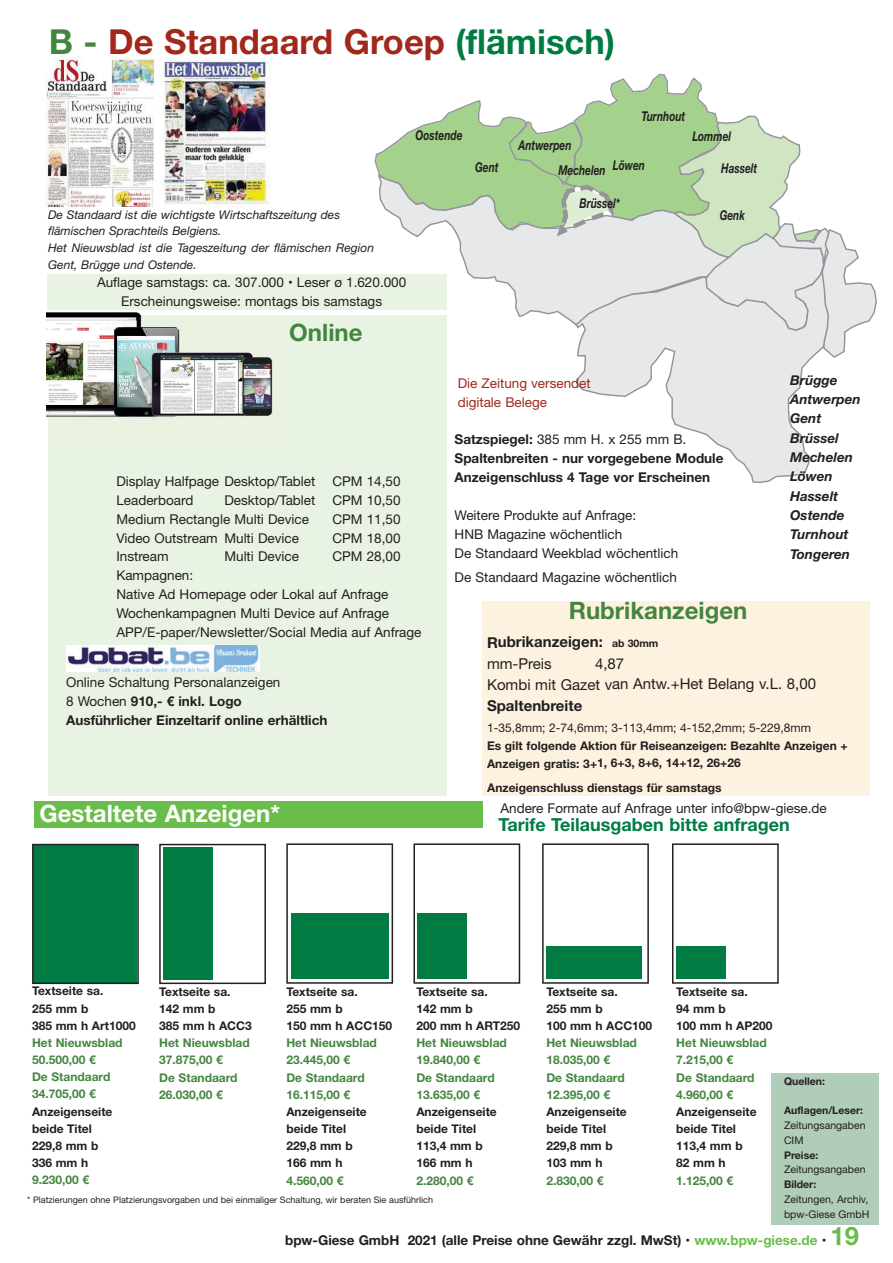
<style>
.page{position:relative;width:893px;height:1263px;background:#fff}
.page>*{position:absolute;margin:0;border:0;box-sizing:border-box;transform-origin:0 0}
.t1{font:700 34.5px "Helvetica Neue";color:#a1281b}
.t2{font:700 24px "Helvetica Neue";color:#44863f}
.t3{font:700 24px "Helvetica Neue";color:#fff}
.t4{font:700 18px "Helvetica Neue";color:#007c43}
.t5{font:15px/21px "Helvetica Neue";color:#231f20}
.t6{font:700 15px/21.1px "Helvetica Neue";color:#231f20}
.t7{font:13.5px/18.9px "Helvetica Neue";color:#231f20}
.t8{font:700 13.5px/19.4px "Helvetica Neue";color:#231f20}
.t9{font:italic 700 13.5px/19.4px "Helvetica Neue";color:#231f20}
.t10{font:italic 700 13.5px "Helvetica Neue";color:#231f20;scale:.75 1}
.t11{font:13.5px/18.9px "Helvetica Neue";color:#a1281b}
.t12{font:700 12px/17.1px "Helvetica Neue";color:#231f20}
.t13{font:700 12px/17.1px "Helvetica Neue";color:#44863f}
.t14{font:italic 12px/16.8px "Helvetica Neue";color:#231f20}
.t15{font:12px "Helvetica Neue";color:#231f20}
.t16{font:10.5px/14.7px "Helvetica Neue";color:#231f20}
.t17{font:700 10.5px "Helvetica Neue";color:#231f20}
.t18{font:9px "Helvetica Neue";color:#231f20}
.s1{color:#44863f}
.s2{color:#007c43}
.s3{font-weight:400}
.s4{font-size:10.5px}
.s5{color:#69bd4a}
.s6{font-size:25.5px;color:#69bd4a}
</style>
<div class="page">
<svg style="left:576px;top:358px;width:236px;height:125px"></svg>
<svg style="left:375px;top:74px;width:502px;height:284px"></svg>
<img style="left:45px;top:57px;width:110px;height:149px">
<img style="left:164px;top:57px;width:106px;height:150px">
<div style="left:47px;top:274px;width:399px;height:36px;background:#e9f3e3"></div>
<div style="left:48px;top:315px;width:398px;height:480px;background:#e9f3e3"></div>
<div style="left:482px;top:601px;width:388px;height:194px;background:#fdf2df"></div>
<div style="left:35px;top:801px;width:448px;height:27px;background:#69bd4a"></div>
<div style="left:34px;top:845px;width:103px;height:137px;background:#007c43"></div>
<div style="left:32px;top:844px;width:107px;height:140px;border:2px solid #231f20"></div>
<div style="left:159px;top:844px;width:107px;height:140px;border:2px solid #231f20"></div>
<div style="left:163px;top:847px;width:50px;height:132px;background:#007c43"></div>
<div style="left:286px;top:843px;width:107px;height:141px;border:2px solid #231f20"></div>
<div style="left:291px;top:913px;width:97px;height:66px;background:#007c43"></div>
<div style="left:413px;top:843px;width:107px;height:141px;border:2px solid #231f20"></div>
<div style="left:418px;top:913px;width:49px;height:66px;background:#007c43"></div>
<div style="left:542px;top:843px;width:107px;height:141px;border:2px solid #231f20"></div>
<div style="left:546px;top:946px;width:96px;height:33px;background:#007c43"></div>
<div style="left:672px;top:843px;width:107px;height:141px;border:2px solid #231f20"></div>
<div style="left:676px;top:946px;width:49px;height:33px;background:#007c43"></div>
<div style="left:771px;top:1073px;width:108px;height:151px;background:#afcdb9"></div>
<img style="left:46px;top:312px;width:227px;height:106px">
<img style="left:66px;top:646px;width:193px;height:26px">
<h1 class="t1" style="left:49px;top:29px;width:568px"><span class="s1">B -</span> De Standaard Groep <span class="s2">(flämisch)</span></h1>
<p class="t10" style="left:416px;top:130px;width:64px">Oostende</p>
<p class="t10" style="left:518px;top:140px;width:72px">Antwerpen</p>
<p class="t10" style="left:641px;top:111px;width:60px">Turnhout</p>
<p class="t10" style="left:692px;top:132px;width:53px">Lommel</p>
<p class="t14" style="left:48px;top:207px;width:327px">De Standaard ist die wichtigste Wirtschaftszeitung des flämischen Sprachteils Belgiens.<br>Het Nieuwsblad ist die Tageszeitung der flämischen Region Gent, Brügge und Ostende.</p>
<p class="t7" style="left:97px;top:274px;width:311px;text-align:center">Auflage samstags: ca. 307.000 • Leser ø 1.620.000<br>Erscheinungsweise: montags bis samstags</p>
<h2 class="t2" style="left:289px;top:324px;width:75px">Online</h2>
<p class="t7" style="left:116px;top:473px;width:201px">Display Halfpage Desktop/Tablet</p>
<p class="t7" style="left:332px;top:473px;width:70px">CPM 14,50</p>
<p class="t7" style="left:116px;top:492px;width:79px">Leaderboard</p>
<p class="t7" style="left:224px;top:492px;width:93px">Desktop/Tablet</p>
<p class="t7" style="left:332px;top:492px;width:70px">CPM 10,50</p>
<p class="t7" style="left:116px;top:511px;width:194px">Medium Rectangle Multi Device</p>
<p class="t7" style="left:332px;top:511px;width:70px">CPM 11,50</p>
<p class="t7" style="left:116px;top:530px;width:184px">Video Outstream Multi Device</p>
<p class="t7" style="left:332px;top:530px;width:70px">CPM 18,00</p>
<p class="t7" style="left:116px;top:549px;width:54px">Instream</p>
<p class="t7" style="left:224px;top:549px;width:76px">Multi Device</p>
<p class="t7" style="left:332px;top:549px;width:70px">CPM 28,00</p>
<p class="t7" style="left:116px;top:567px;width:307px">Kampagnen:<br>Native Ad Homepage oder Lokal auf Anfrage Wochenkampagnen Multi Device auf Anfrage APP/E-paper/Newsletter/Social Media auf Anfrage</p>
<p class="t8" style="left:66px;top:674px;width:263px"><span class="s3">Online Schaltung Personalanzeigen<br>8 Wochen</span> 910,- € inkl. Logo<br>Ausführlicher Einzeltarif online erhältlich</p>
<h2 class="t3" style="left:40px;top:805px;width:242px">Gestaltete Anzeigen*</h2>
<p class="t10" style="left:475px;top:162px;width:33px">Gent</p>
<p class="t10" style="left:558px;top:166px;width:117px">Mechelen Löwen</p>
<p class="t10" style="left:579px;top:199px;width:55px">Brüssel*</p>
<p class="t10" style="left:721px;top:164px;width:50px">Hasselt</p>
<p class="t10" style="left:720px;top:210px;width:35px">Genk</p>
<p class="t11" style="left:458px;top:375px;width:135px">Die Zeitung versendet digitale Belege</p>
<p class="t8" style="left:455px;top:431px;width:270px">Satzspiegel: <span class="s3">385 mm H. x 255 mm B.<br></span>Spaltenbreiten - nur vorgegebene Module<br>Anzeigenschluss 4 Tage vor Erscheinen</p>
<p class="t7" style="left:455px;top:507px;width:225px">Weitere Produkte auf Anfrage:<br>HNB Magazine wöchentlich<br>De Standaard Weekblad wöchentlich</p>
<p class="t7" style="left:455px;top:569px;width:224px">De Standaard Magazine wöchentlich</p>
<p class="t9" style="left:790px;top:372px;width:72px">Brügge<br>Antwerpen<br>Gent<br>Brüssel<br>Mechelen<br>Löwen<br>Hasselt<br>Ostende<br>Turnhout<br>Tongeren</p>
<h2 class="t2" style="left:569px;top:602px;width:180px">Rubrikanzeigen</h2>
<p class="t6" style="left:487px;top:633px;width:173px">Rubrikanzeigen: <span class="s4">ab 30mm </span><span class="s3">mm-Preis</span></p>
<p class="t5" style="left:487px;top:654px;width:330px;text-indent:108px">4,87<br>Kombi mit Gazet van Antw.+Het Belang v.L. 8,00</p>
<p class="t6" style="left:487px;top:696px;width:97px">Spaltenbreite</p>
<p class="t15" style="left:487px;top:723px;width:325px">1-35,8mm; 2-74,6mm; 3-113,4mm; 4-152,2mm; 5-229,8mm</p>
<p class="t12" style="left:487px;top:738px;width:362px">Es gilt folgende Aktion für Reiseanzeigen: Bezahlte Anzeigen +<br>Anzeigen gratis: 3+1, 6+3, 8+6, 14+12, 26+26</p>
<p class="t12" style="left:487px;top:780px;width:236px">Anzeigenschluss dienstags für samstags</p>
<p class="t7" style="left:500px;top:800px;width:328px">Andere Formate auf Anfrage unter info@bpw-giese.de</p>
<h3 class="t4" style="left:498px;top:818px;width:293px">Tarife Teilausgaben bitte anfragen</h3>
<p class="t12" style="left:32px;top:984px;width:105px">Textseite sa.<br>255 mm b<br>385 mm h Art1000</p>
<p class="t13" style="left:32px;top:1035px;width:92px">Het Nieuwsblad<br>50.500,00 €<br>De Standaard<br>34.705,00 €</p>
<p class="t12" style="left:32px;top:1104px;width:82px">Anzeigenseite beide Titel<br>229,8 mm b<br>336 mm h</p>
<p class="t13" style="left:32px;top:1172px;width:59px">9.230,00 €</p>
<p class="t12" style="left:159px;top:984px;width:94px">Textseite sa.<br>142 mm b<br>385 mm h ACC3</p>
<p class="t13" style="left:159px;top:1035px;width:92px">Het Nieuwsblad<br>37.875,00 €<br>De Standaard<br>26.030,00 €</p>
<p class="t12" style="left:286px;top:984px;width:107px">Textseite sa.<br>255 mm b<br>150 mm h ACC150</p>
<p class="t13" style="left:286px;top:1035px;width:92px">Het Nieuwsblad<br>23.445,00 €<br>De Standaard<br>16.115,00 €</p>
<p class="t12" style="left:286px;top:1104px;width:82px">Anzeigenseite beide Titel<br>229,8 mm b<br>166 mm h</p>
<p class="t13" style="left:286px;top:1173px;width:59px">4.560,00 €</p>
<p class="t12" style="left:416px;top:984px;width:105px">Textseite sa.<br>142 mm b<br>200 mm h ART250</p>
<p class="t13" style="left:416px;top:1035px;width:92px">Het Nieuwsblad<br>19.840,00 €<br>De Standaard<br>13.635,00 €</p>
<p class="t12" style="left:416px;top:1104px;width:82px">Anzeigenseite beide Titel<br>113,4 mm b<br>166 mm h</p>
<p class="t13" style="left:416px;top:1173px;width:59px">2.280,00 €</p>
<p class="t18" style="left:27px;top:1196px;width:407px">* Platzierungen ohne Platzierungsvorgaben und bei einmaliger Schaltung, wir beraten Sie ausführlich</p>
<p class="t12" style="left:546px;top:984px;width:107px">Textseite sa.<br>255 mm b<br>100 mm h ACC100</p>
<p class="t13" style="left:546px;top:1035px;width:92px">Het Nieuwsblad<br>18.035,00 €<br>De Standaard<br>12.395,00 €</p>
<p class="t12" style="left:546px;top:1104px;width:82px">Anzeigenseite beide Titel<br>229,8 mm b<br>103 mm h</p>
<p class="t13" style="left:546px;top:1173px;width:59px">2.830,00 €</p>
<p class="t12" style="left:676px;top:984px;width:98px">Textseite sa.<br>94 mm b<br>100 mm h AP200</p>
<p class="t13" style="left:676px;top:1035px;width:92px">Het Nieuwsblad<br>7.215,00 €<br>De Standaard<br>4.960,00 €</p>
<p class="t12" style="left:676px;top:1104px;width:82px">Anzeigenseite beide Titel<br>113,4 mm b<br>82 mm h</p>
<p class="t13" style="left:676px;top:1173px;width:59px">1.125,00 €</p>
<p class="t17" style="left:784px;top:1077px;width:43px">Quellen:</p>
<p class="t17" style="left:784px;top:1107px;width:81px">Auflagen/Leser:</p>
<p class="t16" style="left:784px;top:1119px;width:83px">Zeitungsangaben<br>CIM</p>
<p class="t17" style="left:784px;top:1151px;width:36px">Preise:</p>
<p class="t16" style="left:784px;top:1163px;width:83px">Zeitungsangaben</p>
<p class="t17" style="left:784px;top:1181px;width:34px">Bilder:</p>
<p class="t16" style="left:784px;top:1193px;width:87px">Zeitungen, Archiv, bpw-Giese GmbH</p>
<p class="t8" style="left:285px;top:1232px;width:575px">bpw-Giese GmbH 2021 (alle Preise ohne Gewähr zzgl. MwSt) • <span class="s5">www.bpw-giese.de</span> • <span class="s6">19</span></p>
</div>
